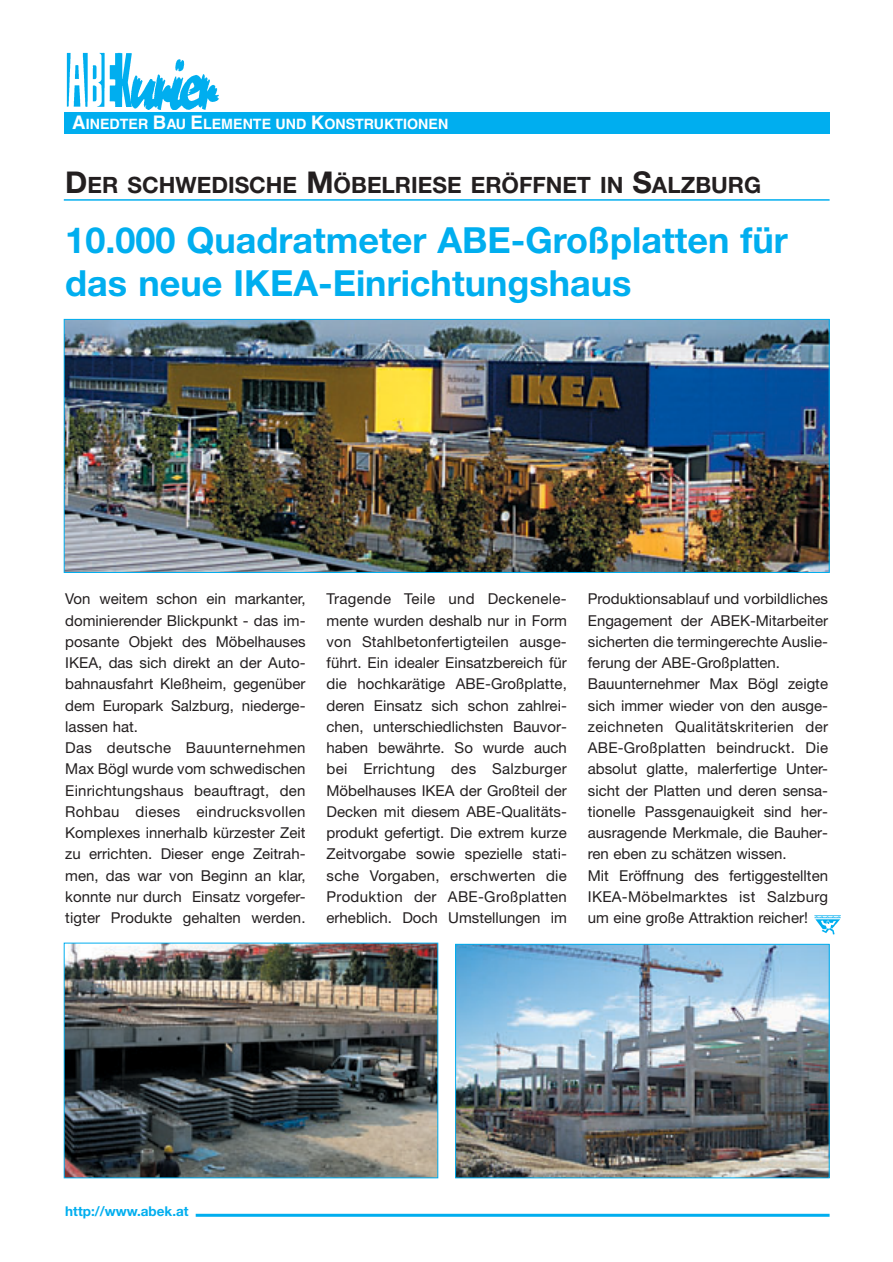
<style>
.page{position:relative;width:893px;height:1262px;background:#fff}
.page>*{position:absolute;margin:0;border:0;box-sizing:border-box;transform-origin:0 0}
.t1{font:700 36px/43.2px "Helvetica Neue";color:#00aeef}
.t2{font:700 22.5px "Helvetica Neue";color:#231f20}
.t3{font:15px/21.3px "Helvetica Neue";color:#231f20}
.t4{font:700 14.25px "Helvetica";color:#fff}
.t5{font:700 13.5px "Helvetica Neue";color:#00aeef}
.s1{font-size:18.75px}
.s2{font-size:30px}
</style>
<div class="page">
<img style="left:66px;top:944px;width:370px;height:232px">
<div style="left:64px;top:942px;width:374px;height:236px;border:1px solid #00aeef"></div>
<img style="left:457px;top:946px;width:370px;height:230px">
<div style="left:455px;top:944px;width:374px;height:234px;border:1px solid #00aeef"></div>
<img style="left:66px;top:321px;width:761px;height:250px">
<div style="left:64px;top:319px;width:765px;height:254px;border:1px solid #00aeef"></div>
<hr style="left:64px;top:199px;width:765px;height:2px;background:#00aeef">
<div style="left:64px;top:112px;width:765px;height:22px;background:#00aeef"></div>
<img style="left:66px;top:52px;width:64px;height:55px">
<img style="left:130px;top:53px;width:89px;height:57px">
<hr style="left:196px;top:1213px;width:633px;height:3px;background:#00aeef">
<img style="left:814px;top:915px;width:26px;height:19px">
<p class="t4" style="left:72px;top:119px;width:377px"><span class="s1">A</span>INEDTER <span class="s1">B</span>AU <span class="s1">E</span>LEMENTE UND <span class="s1">K</span>ONSTRUKTIONEN</p>
<h2 class="t2" style="left:65px;top:177px;width:697px"><span class="s2">D</span>ER SCHWEDISCHE <span class="s2">M</span>ÖBELRIESE ERÖFFNET IN <span class="s2">S</span>ALZBURG</h2>
<h1 class="t1" style="left:65px;top:221px;width:724px">10.000 Quadratmeter ABE-Großplatten für das neue IKEA-Einrichtungshaus</h1>
<p class="t3" style="left:65px;top:590px;width:242px">Von weitem schon ein markanter, dominierender Blickpunkt - das im&shy;posante Objekt des Möbelhauses<br>IKEA, das sich direkt an der Auto&shy;bahnausfahrt Kleßheim, gegenüber dem Europark Salzburg, niederge&shy;lassen hat.<br>Das deutsche Bauunternehmen<br>Max Bögl wurde vom schwedischen<br>Einrichtungshaus beauftragt, den<br>Rohbau dieses eindrucksvollen<br>Komplexes innerhalb kürzester Zeit zu errichten. Dieser enge Zeitrah&shy;men, das war von Beginn an klar, konnte nur durch Einsatz vorgefer&shy;tigter Produkte gehalten werden.</p>
<p class="t3" style="left:326px;top:590px;width:242px;text-align:justify">Tragende Teile und Deckenele&shy;mente wurden deshalb nur in Form von Stahlbetonfertigteilen ausge&shy;führt. Ein idealer Einsatzbereich für die hochkarätige ABE-Großplatte, deren Einsatz sich schon zahlrei&shy;chen, unterschiedlichsten Bauvor&shy;haben bewährte. So wurde auch bei Errichtung des Salzburger Möbelhauses IKEA der Großteil der Decken mit diesem ABE-Qualitäts&shy;produkt gefertigt. Die extrem kurze Zeitvorgabe sowie spezielle stati&shy;sche Vorgaben, erschwerten die Produktion der ABE-Großplatten erheblich. Doch Umstellungen im</p>
<p class="t3" style="left:588px;top:590px;width:242px">Produktionsablauf und vorbildliches Engagement der ABEK-Mitarbeiter sicherten die termingerechte Auslie&shy;ferung der ABE-Großplatten.<br>Bauunternehmer Max Bögl zeigte sich immer wieder von den ausge&shy;zeichneten Qualitätskriterien der ABE-Großplatten beindruckt. Die absolut glatte, malerfertige Unter&shy;sicht der Platten und deren sensa&shy;tionelle Passgenauigkeit sind her&shy;ausragende Merkmale, die Bauher&shy;ren eben zu schätzen wissen.<br>Mit Eröffnung des fertiggestellten IKEA-Möbelmarktes ist Salzburg um eine große Attraktion reicher!</p>
<p class="t5" style="left:65px;top:1206px;width:125px">http://www.abek.at</p>
</div>
